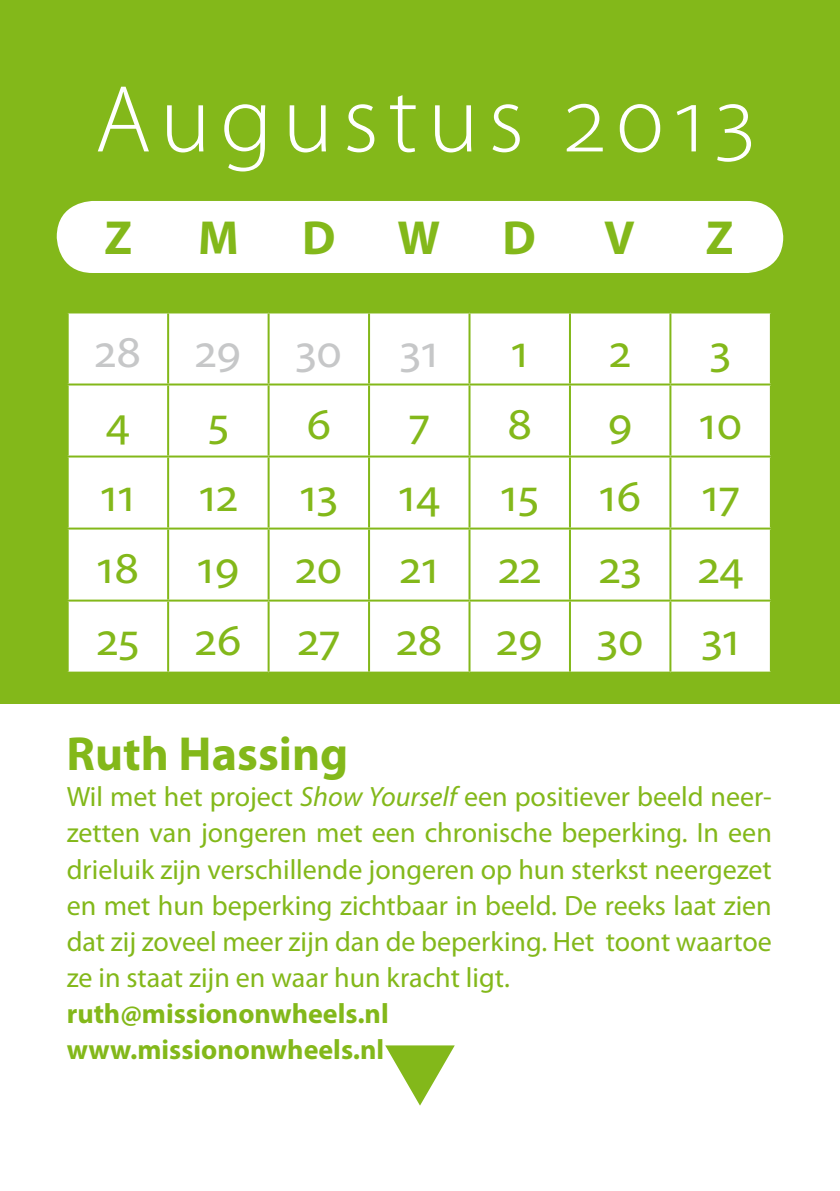
<style>
.page{position:relative;width:840px;height:1191px;background:#fff}
.page>*{position:absolute;margin:0;border:0;box-sizing:border-box;transform-origin:0 0}
.t1{font:300 96px "Myriad Pro";letter-spacing:.1em;color:#fff}
.t2{font:48px/72px "Myriad Pro";color:#83b81a;text-align:justify}
.t3{font:700 48px "Myriad Pro";color:#83b81a}
.t4{font:48px "Myriad Pro";color:#c6c7c8}
.t5{font:28px/36px "Myriad Pro";color:#83b81a;text-align:justify}
.t6{font:700 28px/36px "Myriad Pro";color:#83b81a}
.s1{font-style:italic}
</style>
<div class="page">
<div style="left:0;top:0;width:839px;height:703px;background:#83b81a"></div>
<div style="left:69px;top:313px;width:700px;height:358px;background:#fff"></div>
<hr style="left:167px;top:313px;width:2px;height:70px;background:#83b81a">
<hr style="left:267px;top:313px;width:2px;height:70px;background:#83b81a">
<hr style="left:368px;top:313px;width:2px;height:70px;background:#83b81a">
<hr style="left:468px;top:313px;width:2px;height:70px;background:#83b81a">
<hr style="left:568px;top:313px;width:2px;height:70px;background:#83b81a">
<hr style="left:669px;top:313px;width:2px;height:70px;background:#83b81a">
<hr style="left:67px;top:383px;width:101px;height:2px;background:#83b81a">
<hr style="left:168px;top:383px;width:100px;height:2px;background:#83b81a">
<hr style="left:167px;top:385px;width:2px;height:70px;background:#83b81a">
<hr style="left:268px;top:383px;width:101px;height:2px;background:#83b81a">
<hr style="left:267px;top:385px;width:2px;height:70px;background:#83b81a">
<hr style="left:369px;top:383px;width:100px;height:2px;background:#83b81a">
<hr style="left:368px;top:385px;width:2px;height:70px;background:#83b81a">
<hr style="left:469px;top:383px;width:100px;height:2px;background:#83b81a">
<hr style="left:468px;top:385px;width:2px;height:70px;background:#83b81a">
<hr style="left:569px;top:383px;width:101px;height:2px;background:#83b81a">
<hr style="left:568px;top:385px;width:2px;height:70px;background:#83b81a">
<hr style="left:670px;top:383px;width:101px;height:2px;background:#83b81a">
<hr style="left:669px;top:385px;width:2px;height:70px;background:#83b81a">
<hr style="left:67px;top:455px;width:101px;height:2px;background:#83b81a">
<hr style="left:168px;top:455px;width:100px;height:2px;background:#83b81a">
<hr style="left:167px;top:457px;width:2px;height:70px;background:#83b81a">
<hr style="left:268px;top:455px;width:101px;height:2px;background:#83b81a">
<hr style="left:267px;top:457px;width:2px;height:70px;background:#83b81a">
<hr style="left:369px;top:455px;width:100px;height:2px;background:#83b81a">
<hr style="left:368px;top:457px;width:2px;height:70px;background:#83b81a">
<hr style="left:469px;top:455px;width:100px;height:2px;background:#83b81a">
<hr style="left:468px;top:457px;width:2px;height:70px;background:#83b81a">
<hr style="left:569px;top:455px;width:101px;height:2px;background:#83b81a">
<hr style="left:568px;top:457px;width:2px;height:70px;background:#83b81a">
<hr style="left:670px;top:455px;width:101px;height:2px;background:#83b81a">
<hr style="left:669px;top:457px;width:2px;height:70px;background:#83b81a">
<hr style="left:67px;top:527px;width:101px;height:2px;background:#83b81a">
<hr style="left:168px;top:527px;width:100px;height:2px;background:#83b81a">
<hr style="left:167px;top:529px;width:2px;height:70px;background:#83b81a">
<hr style="left:268px;top:527px;width:101px;height:2px;background:#83b81a">
<hr style="left:267px;top:529px;width:2px;height:70px;background:#83b81a">
<hr style="left:369px;top:527px;width:100px;height:2px;background:#83b81a">
<hr style="left:368px;top:529px;width:2px;height:70px;background:#83b81a">
<hr style="left:469px;top:527px;width:100px;height:2px;background:#83b81a">
<hr style="left:468px;top:529px;width:2px;height:70px;background:#83b81a">
<hr style="left:569px;top:527px;width:101px;height:2px;background:#83b81a">
<hr style="left:568px;top:529px;width:2px;height:70px;background:#83b81a">
<hr style="left:670px;top:527px;width:101px;height:2px;background:#83b81a">
<hr style="left:669px;top:529px;width:2px;height:70px;background:#83b81a">
<hr style="left:67px;top:599px;width:101px;height:2px;background:#83b81a">
<hr style="left:168px;top:599px;width:100px;height:2px;background:#83b81a">
<hr style="left:167px;top:601px;width:2px;height:70px;background:#83b81a">
<hr style="left:268px;top:599px;width:101px;height:2px;background:#83b81a">
<hr style="left:267px;top:601px;width:2px;height:70px;background:#83b81a">
<hr style="left:369px;top:599px;width:100px;height:2px;background:#83b81a">
<hr style="left:368px;top:601px;width:2px;height:70px;background:#83b81a">
<hr style="left:469px;top:599px;width:100px;height:2px;background:#83b81a">
<hr style="left:468px;top:601px;width:2px;height:70px;background:#83b81a">
<hr style="left:569px;top:599px;width:101px;height:2px;background:#83b81a">
<hr style="left:568px;top:601px;width:2px;height:70px;background:#83b81a">
<hr style="left:670px;top:599px;width:101px;height:2px;background:#83b81a">
<hr style="left:669px;top:601px;width:2px;height:70px;background:#83b81a">
<div style="left:57px;top:201px;width:725px;height:72px;background:#fff;border-radius:36px"></div>
<svg style="left:385px;top:1045px;width:69px;height:60px"></svg>
<h1 class="t1" style="left:95px;top:67px;width:661px">Augustus 2013</h1>
<h2 class="t3" style="left:104px;top:211px;width:29px">Z</h2>
<h2 class="t3" style="left:198px;top:211px;width:42px">M</h2>
<h2 class="t3" style="left:302px;top:211px;width:35px">D</h2>
<h2 class="t3" style="left:397px;top:211px;width:44px">W</h2>
<h2 class="t3" style="left:502px;top:211px;width:35px">D</h2>
<h2 class="t3" style="left:604px;top:211px;width:32px">V</h2>
<h2 class="t3" style="left:705px;top:211px;width:29px">Z</h2>
<h2 class="t4" style="left:95px;top:324px;width:345px">28 29 30 31</h2>
<h2 class="t2" style="left:510px;top:315px;width:19px">1</h2>
<h2 class="t2" style="left:609px;top:315px;width:23px">2</h2>
<h2 class="t2" style="left:710px;top:315px;width:22px">3</h2>
<h2 class="t2" style="left:106px;top:387px;width:26px">4</h2>
<h2 class="t2" style="left:208px;top:387px;width:23px">5</h2>
<h2 class="t2" style="left:306px;top:387px;width:26px">6</h2>
<h2 class="t2" style="left:409px;top:387px;width:22px">7</h2>
<h2 class="t2" style="left:507px;top:387px;width:26px">8</h2>
<h2 class="t2" style="left:607px;top:387px;width:26px">9</h2>
<h2 class="t2" style="left:699px;top:387px;width:44px">10</h2>
<h2 class="t2" style="left:100px;top:459px;width:36px">11</h2>
<h2 class="t2" style="left:199px;top:459px;width:40px">12</h2>
<h2 class="t2" style="left:299px;top:459px;width:40px">13</h2>
<h2 class="t2" style="left:398px;top:459px;width:43px">14</h2>
<h2 class="t2" style="left:500px;top:459px;width:142px">15 16</h2>
<h2 class="t2" style="left:97px;top:459px;width:648px;text-indent:604px">17<br>18 19 20 21 22 23 24<br>25 26 27 28 29 30 31</h2>
<h2 class="t3" style="left:67px;top:727px;width:283px">Ruth Hassing</h2>
<p class="t5" style="left:67px;top:779px;width:706px">Wil met het project <span class="s1">Show Yourself</span> een positiever beeld neer&shy;zetten van jongeren met een chronische beperking. In een drieluik zijn verschillende jongeren op hun sterkst neergezet en met hun beperking zichtbaar in beeld. De reeks laat zien dat zij zoveel meer zijn dan de beperking. Het toont waartoe ze in staat zijn en waar hun kracht ligt.</p>
<p class="t6" style="left:67px;top:995px;width:323px">ruth@missiononwheels.nl www.missiononwheels.nl</p>
</div>
